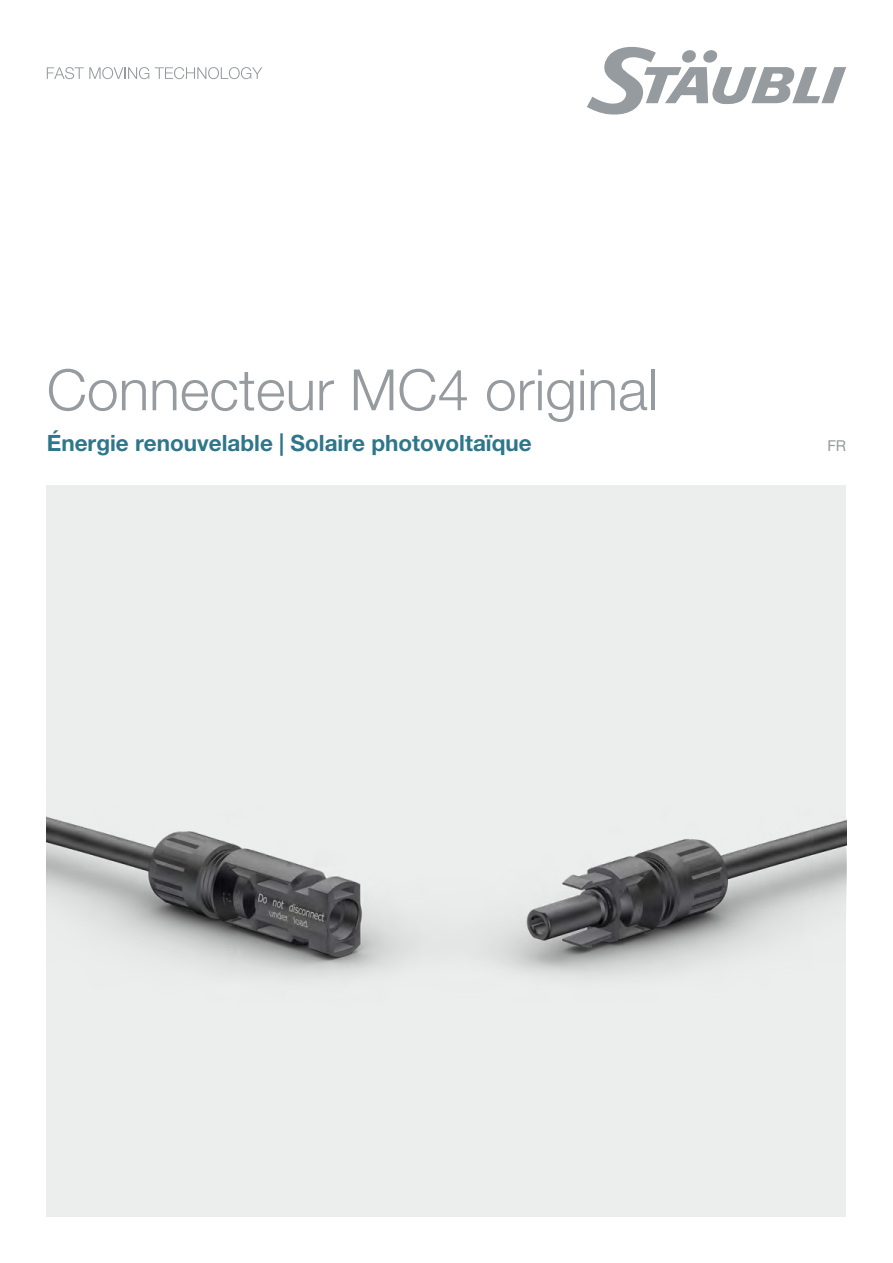
<style>
.page{position:relative;width:893px;height:1263px;background:#fff}
.page>*{position:absolute;margin:0;border:0;box-sizing:border-box;transform-origin:0 0}
.Headline_Title_neutr{font:300 57px "Helvetica Neue LTW1 G";color:#969b9f}
.Subline_Title_neutra{font:700 22.5px "Helvetica Neue LTW1 G";color:#30768a}
.Language_Indication{font:15px "Helvetica Neue LTW1 G";color:#969b9f}
</style>
<div class="page">
<svg style="left:587px;top:47px;width:259px;height:68px"></svg>
<svg style="left:47px;top:67px;width:102px;height:12px"></svg>
<svg style="left:155px;top:67px;width:107px;height:12px"></svg>
<img style="left:47px;top:485px;width:799px;height:731px">
<p class="Headline_Title_neutr" style="left:47px;top:355px;width:613px">Connecteur MC4 original</p>
<p class="Subline_Title_neutra" style="left:47px;top:429px;width:486px">Énergie renouvelable | Solaire photovoltaïque</p>
<p class="Language_Indication" style="left:827px;top:436px;width:20px">FR</p>
</div>
